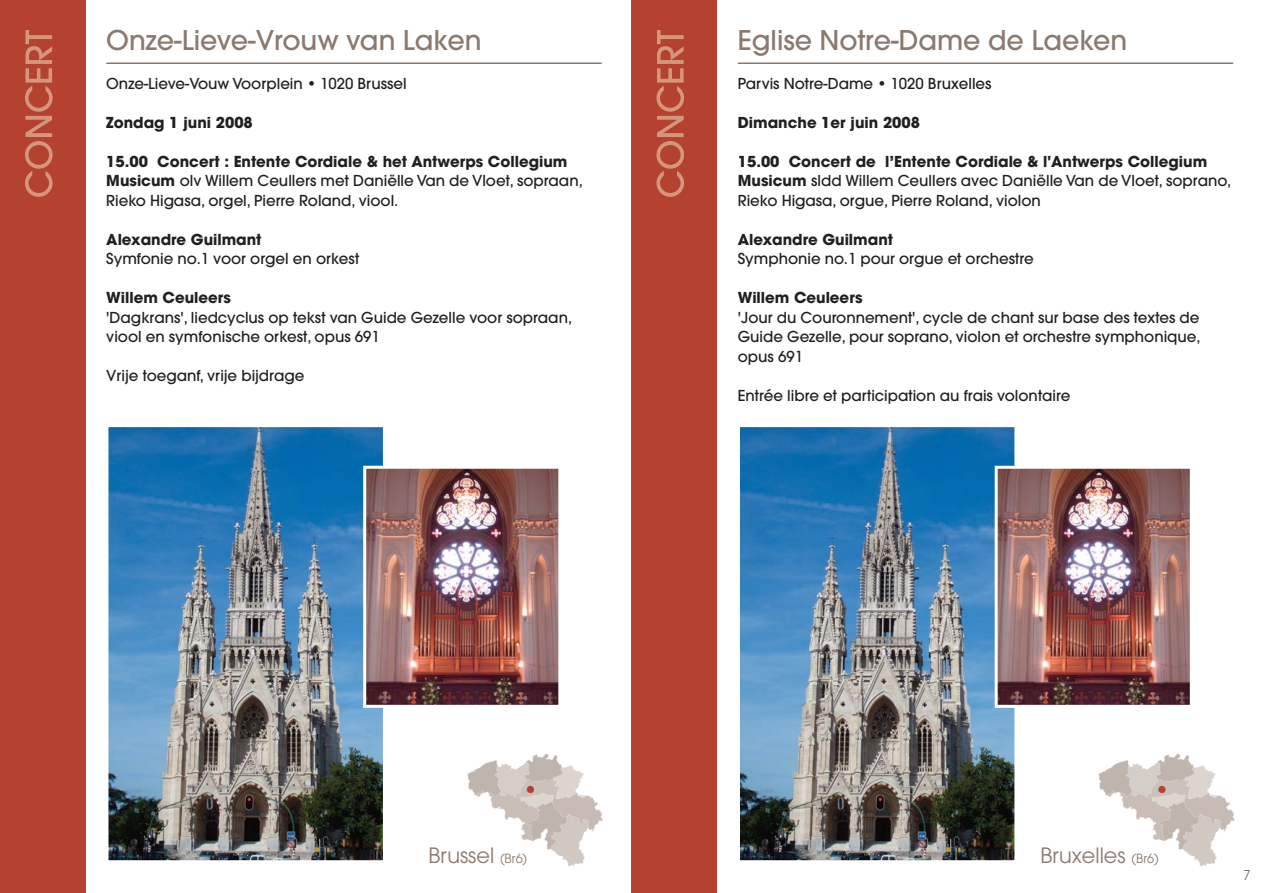
<style>
.page{position:relative;width:1263px;height:893px;background:#fff}
.page>*{position:absolute;margin:0;border:0;box-sizing:border-box;transform-origin:0 0}
.t1{font:500 27px "Avant Garde";color:#8a796e}
.t2{font:21px "Avant Garde";color:#8a796e}
.t3{font:500 15px/19.5px "Avant Garde";color:#231f20}
.t4{font:700 15px "Avant Garde";color:#231f20}
.t5{font:13.5px "Avant Garde";color:#766b65}
.s1{font-weight:700}
.s2{font-size:12.6px}
</style>
<div class="page">
<hr style="left:106px;top:63px;width:496px;height:1px;background:#8a796e">
<div style="left:0;top:0;width:85px;height:893px;background:#b54230"></div>
<img style="left:467px;top:753px;width:136px;height:113px">
<div style="left:527px;top:786px;width:7px;height:7px;background:#b54230;border-radius:50%"></div>
<svg style="left:25px;top:30px;width:28px;height:167px"></svg>
<hr style="left:738px;top:63px;width:495px;height:1px;background:#8a796e">
<div style="left:631px;top:0;width:85px;height:893px;background:#b54230"></div>
<img style="left:1098px;top:753px;width:137px;height:113px">
<div style="left:1158px;top:786px;width:7px;height:7px;background:#b54230;border-radius:50%"></div>
<svg style="left:656px;top:30px;width:28px;height:167px"></svg>
<img style="left:741px;top:428px;width:272px;height:431px">
<div style="left:737px;top:424px;width:280px;height:439px;border:3px solid #fff"></div>
<img style="left:999px;top:470px;width:190px;height:234px">
<div style="left:995px;top:466px;width:198px;height:242px;border:3px solid #fff"></div>
<img style="left:109px;top:428px;width:273px;height:431px">
<div style="left:105px;top:424px;width:281px;height:439px;border:3px solid #fff"></div>
<img style="left:367px;top:470px;width:190px;height:234px">
<div style="left:363px;top:466px;width:198px;height:242px;border:3px solid #fff"></div>
<h1 class="t1" style="left:106px;top:30px;width:377px">Onze-Lieve-Vrouw van Laken</h1>
<p class="t3" style="left:106px;top:75px;width:302px">Onze-Lieve-Vouw Voorplein • 1020 Brussel</p>
<p class="t4" style="left:106px;top:117px;width:148px">Zondag 1 juni 2008</p>
<p class="t3" style="left:106px;top:153px;width:478px"><span class="s1">15.00 Concert : Entente Cordiale &amp; het Antwerps Collegium<br>Musicum</span> olv Willem Ceullers met Daniëlle Van de Vloet, sopraan,<br>Rieko Higasa, orgel, Pierre Roland, viool.</p>
<p class="t4" style="left:106px;top:234px;width:157px">Alexandre Guilmant</p>
<p class="t3" style="left:106px;top:250px;width:254px">Symfonie no.1 voor orgel en orkest</p>
<p class="t4" style="left:106px;top:292px;width:126px">Willem Ceuleers</p>
<p class="t3" style="left:106px;top:309px;width:467px">'Dagkrans', liedcyclus op tekst van Guide Gezelle voor sopraan, viool en symfonische orkest, opus 691</p>
<p class="t3" style="left:106px;top:367px;width:200px">Vrije toeganf, vrije bijdrage</p>
<h1 class="t1" style="left:738px;top:30px;width:391px">Eglise Notre-Dame de Laeken</h1>
<p class="t3" style="left:738px;top:75px;width:255px">Parvis Notre-Dame • 1020 Bruxelles</p>
<p class="t4" style="left:738px;top:117px;width:184px">Dimanche 1er juin 2008</p>
<p class="t3" style="left:738px;top:153px;width:495px"><span class="s1">15.00 Concert de l’Entente Cordiale &amp; l'Antwerps Collegium<br>Musicum</span> sldd Willem Ceullers avec Daniëlle Van de Vloet, soprano,<br>Rieko Higasa, orgue, Pierre Roland, violon</p>
<p class="t4" style="left:738px;top:234px;width:157px">Alexandre Guilmant</p>
<p class="t3" style="left:738px;top:250px;width:298px">Symphonie no.1 pour orgue et orchestre</p>
<p class="t4" style="left:738px;top:292px;width:126px">Willem Ceuleers</p>
<p class="t3" style="left:738px;top:309px;width:464px;text-align:justify">'Jour du Couronnement', cycle de chant sur base des textes de Guide Gezelle, pour soprano, violon et orchestre symphonique, opus 691</p>
<p class="t3" style="left:738px;top:387px;width:334px">Entrée libre et participation au frais volontaire</p>
<h2 class="t2" style="left:429px;top:847px;width:100px">Brussel <span class="s2">(Br6)</span></h2>
<h2 class="t2" style="left:1040px;top:847px;width:120px">Bruxelles <span class="s2">(Br6)</span></h2>
<p class="t5" style="left:1243px;top:869px;width:9px">7</p>
</div>
